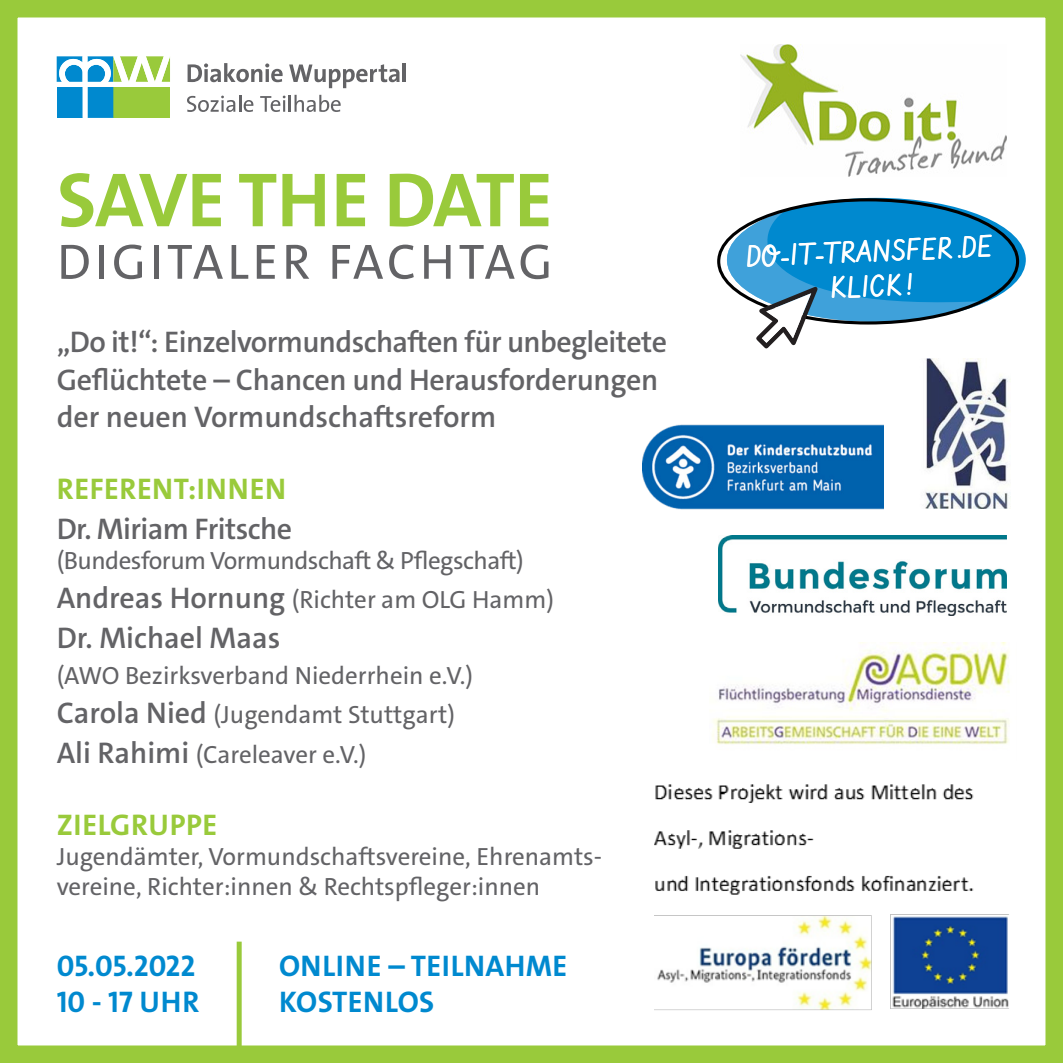
<style>
.page{position:relative;width:1063px;height:1063px;background:#fff}
.page>*{position:absolute;margin:0;border:0;box-sizing:border-box;transform-origin:0 0}
.t1{font:77.5px "The Sans LP7 Bld";letter-spacing:-.01em;color:#99ca3b}
.t2{font:50px "The Sans C5";letter-spacing:.08em;color:#636366}
.t3{font:600 30px/37.5px "The Sans C5";letter-spacing:-.01em;color:#636366}
.t4{font:30px/36px "The Sans LP7 Bld";letter-spacing:.015em;color:#0089cf}
.t5{font:30px "The Sans LP7 Bld";letter-spacing:.015em;color:#99ca3b}
.t6{font:29px/34.8px "Vibur";color:#fff;text-align:center}
.t7{font:25px/39.5px "The Sans C5";color:#636366}
.t8{font:25px/39.5px "The Sans C5";letter-spacing:-.02em;color:#636366}
.s1{font-weight:600;font-size:30px}
</style>
<div class="page">
<div style="left:0;top:0;width:1063px;height:1063px;border:18px solid #99ca3b"></div>
<img style="left:925px;top:358px;width:85px;height:151px">
<svg style="left:187px;top:95px;width:66px;height:17px"></svg>
<svg style="left:260px;top:95px;width:81px;height:17px"></svg>
<svg style="left:188px;top:63px;width:95px;height:19px"></svg>
<svg style="left:289px;top:64px;width:111px;height:24px"></svg>
<hr style="left:403px;top:63px;width:3px;height:19px;background:#636366">
<svg style="left:57px;top:56px;width:113px;height:62px"></svg>
<img style="left:741px;top:44px;width:265px;height:132px">
<div style="left:237px;top:942px;width:5px;height:121px;background:#99ca3b"></div>
<img style="left:718px;top:535px;width:288px;height:81px">
<img style="left:713px;top:642px;width:297px;height:89px">
<img style="left:642px;top:424px;width:241px;height:86px">
<img style="left:654px;top:731px;width:355px;height:279px">
<img style="left:880px;top:902px;width:183px;height:127px">
<svg style="left:727px;top:198px;width:299px;height:124px;background:#026ea5"></svg>
<svg style="left:727px;top:211px;width:261px;height:138px"></svg>
<h1 class="t1" style="left:57px;top:150px;width:497px">SAVE THE DATE</h1>
<h2 class="t2" style="left:57px;top:230px;width:497px">DIGITALER FACHTAG</h2>
<p class="t3" style="left:57px;top:324px;width:612px">„Do it!“: Einzelvormundschaften für unbegleitete<br>Geflüchtete – Chancen und Herausforderungen der neuen Vormundschaftsreform</p>
<p class="t5" style="left:57px;top:470px;width:231px">REFERENT:INNEN</p>
<p class="t3" style="left:57px;top:510px;width:237px">Dr. Miriam Fritsche</p>
<p class="t8" style="left:57px;top:541px;width:499px">(Bundesforum Vormundschaft &amp; Pflegschaft)<br><span class="s1">Andreas Hornung</span> (Richter am OLG Hamm)</p>
<p class="t3" style="left:57px;top:619px;width:225px">Dr. Michael Maas</p>
<p class="t7" style="left:57px;top:656px;width:418px">(AWO Bezirksverband Niederrhein e.V.)<br><span class="s1">Carola Nied</span> (Jugendamt Stuttgart)<br><span class="s1">Ali Rahimi</span> (Careleaver e.V.)</p>
<p class="t5" style="left:57px;top:806px;width:162px">ZIELGRUPPE</p>
<p class="t7" style="left:57px;top:842px;width:547px;line-height:30px">Jugendämter, Vormundschaftsvereine, Ehrenamts&shy;vereine, Richter:innen &amp; Rechtspfleger:innen</p>
<p class="t4" style="left:57px;top:948px;width:144px">05.05.2022<br>10 - 17 UHR</p>
<p class="t4" style="left:279px;top:948px;width:290px">ONLINE – TEILNAHME<br>KOSTENLOS</p>
<p class="t6" style="left:745px;top:243px;width:248px;rotate:-3deg">DO-IT-TRANSFER.DE<br>KLICK!</p>
</div>
